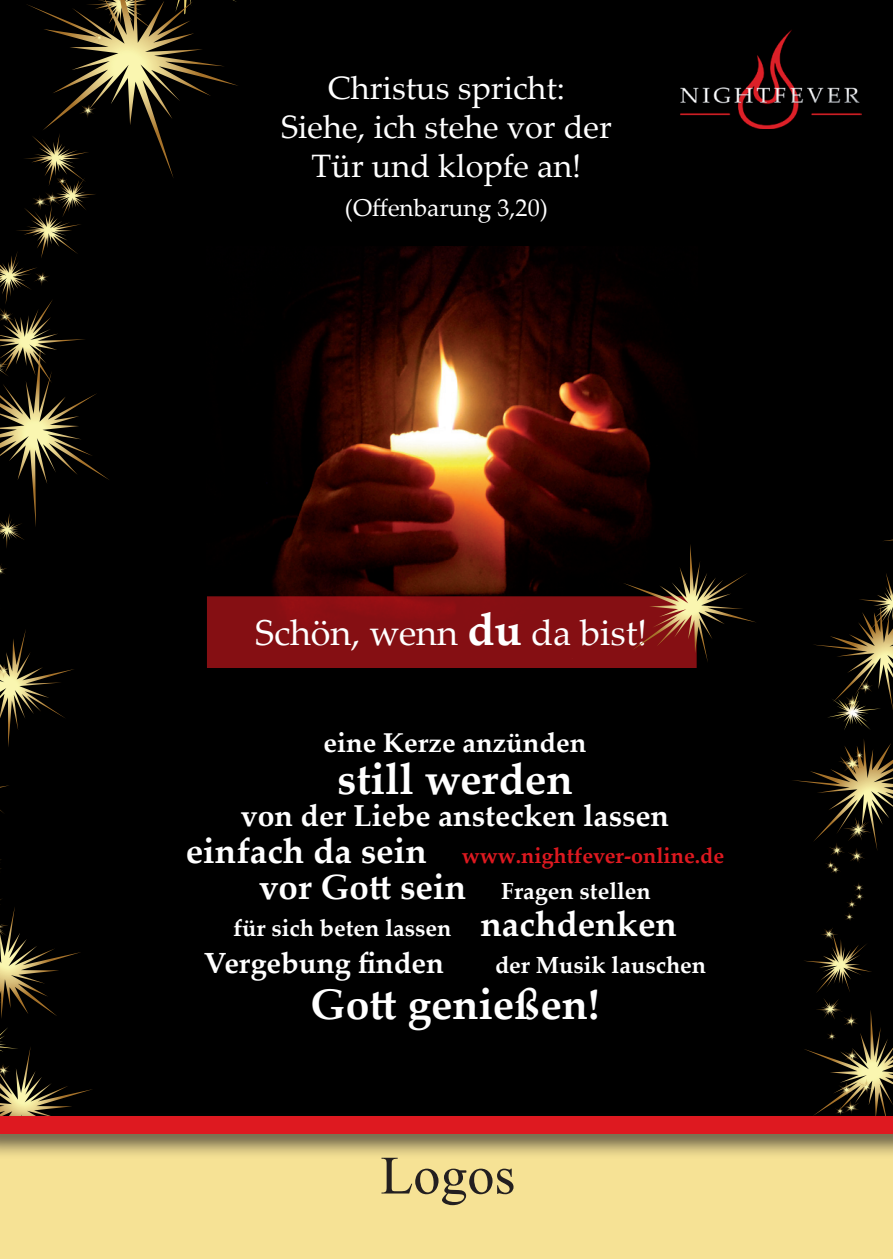
<style>
.page{position:relative;width:893px;height:1259px;background:#000}
.page>*{position:absolute;margin:0;border:0;box-sizing:border-box;transform-origin:0 0}
.t1{font:54px "Times New Roman";color:#231f20}
.t2{font:700 43.2px "Palatino Linotype";color:#fff}
.t3{font:700 42.9px "Palatino Linotype";color:#fff}
.t4{font:36px "Palatino Linotype";color:#fff}
.t5{font:700 35.1px "Palatino Linotype";color:#fff}
.t6{font:32.4px/39px "Palatino Linotype";color:#fff;text-align:center}
.t7{font:700 30.3px "Palatino Linotype";color:#fff}
.t8{font:700 29.1px "Palatino Linotype";color:#fff}
.t9{font:700 27.3px "Palatino Linotype";color:#fff}
.t10{font:24.3px "Palatino Linotype";color:#fff}
.t11{font:700 23.4px/36.9px "Palatino Linotype";color:#fff}
.t12{font:700 21.6px "Palatino Linotype";color:#de1920}
.s1{font-weight:700;font-size:45px}
.s2{font-size:35.1px;color:#fff}
.s3{font-size:35.1px}
</style>
<div class="page">
<svg style="left:0;top:785px;width:9px;height:28px"></svg>
<svg style="left:0;top:564px;width:7px;height:11px"></svg>
<svg style="left:0;top:630px;width:74px;height:117px"></svg>
<svg style="left:0;top:1027px;width:92px;height:81px"></svg>
<svg style="left:0;top:899px;width:81px;height:119px"></svg>
<svg style="left:0;top:0;width:238px;height:548px"></svg>
<img style="left:207px;top:247px;width:471px;height:349px">
<img style="left:680px;top:30px;width:181px;height:98px">
<div style="left:207px;top:596px;width:490px;height:72px;background:#850f13"></div>
<svg style="left:814px;top:573px;width:79px;height:157px"></svg>
<svg style="left:845px;top:883px;width:19px;height:38px"></svg>
<svg style="left:792px;top:739px;width:101px;height:135px"></svg>
<svg style="left:804px;top:928px;width:89px;height:180px"></svg>
<svg style="left:623px;top:543px;width:133px;height:120px"></svg>
<div style="left:0;top:1124px;width:893px;height:135px;background:#f6e295"></div>
<div style="left:0;top:1108px;width:893px;height:65px;background:#231f20;opacity:.75"></div>
<div style="left:0;top:1116px;width:893px;height:18px;background:#de1920"></div>
<h3 class="t6" style="left:281px;top:67px;width:332px">Christus spricht:<br>Siehe, ich stehe vor der<br>Tür und klopfe an!</h3>
<p class="t10" style="left:345px;top:190px;width:204px">(Offenbarung 3,20)</p>
<h3 class="t4" style="left:255px;top:607px;width:394px">Schön, wenn <span class="s1">du</span> da bist!</h3>
<p class="t9" style="left:324px;top:723px;width:264px">eine Kerze anzünden</p>
<h2 class="t2" style="left:337px;top:748px;width:237px">still werden</h2>
<p class="t7" style="left:241px;top:794px;width:430px">von der Liebe anstecken lassen</p>
<p class="t12" style="left:186px;top:840px;width:540px"><span class="s2">einfach da sein</span> www.nightfever-online.de</p>
<h3 class="t5" style="left:259px;top:862px;width:208px">vor Gott sein</h3>
<p class="t11" style="left:233px;top:872px;width:445px;text-indent:268px">Fragen stellen für sich beten lassen <span class="s3">nachdenken</span></p>
<p class="t8" style="left:204px;top:943px;width:242px">Vergebung finden</p>
<p class="t11" style="left:495px;top:946px;width:213px">der Musik lauschen</p>
<h3 class="t3" style="left:310px;top:974px;width:291px">Gott genießen!</h3>
<h1 class="t1" style="left:380px;top:1139px;width:137px">Logos</h1>
</div>
